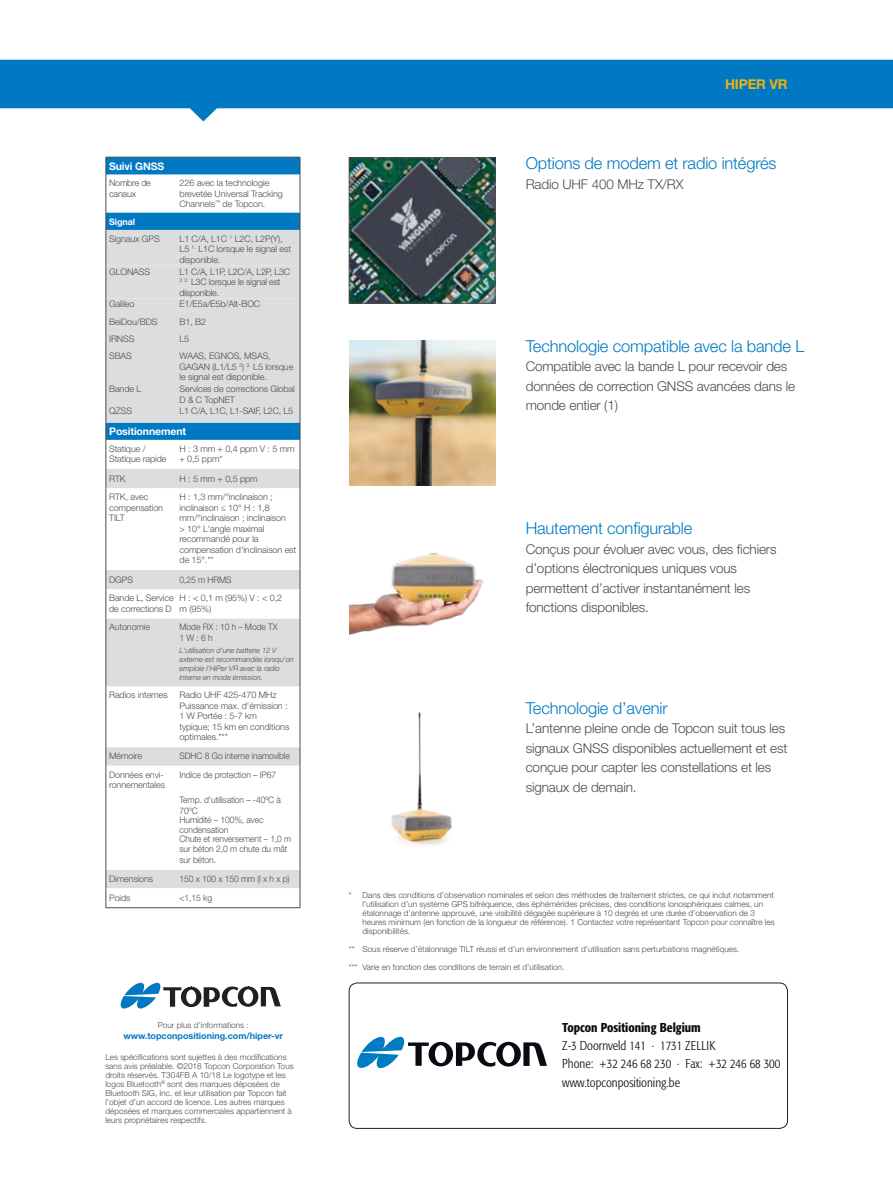
<style>
.page{position:relative;width:893px;height:1188px;background:#fff}
.page>*{position:absolute;margin:0;border:0;box-sizing:border-box;transform-origin:0 0}
.t1{font:300 16.5px "Helvetica Neue LT Std";letter-spacing:-.01em;color:#0079c2}
.t2{font:300 13.5px/19.5px "Helvetica Neue LT Std";letter-spacing:-.01em;color:#4b4c4d}
.t3{font:700 13.5px "Helvetica Neue LT Std";letter-spacing:-.01em;color:#efb211}
.t4{font:300 condensed 12.75px/18.1px "Formata Pro";color:#0a0911}
.t5{font:500 condensed 12.75px "Formata Pro";color:#0a0911}
.t6{font:700 10.5px "Helvetica Neue LT Std";letter-spacing:-.01em;color:#fff}
.t7{font:300 9px/10.5px "Helvetica Neue LT Std";letter-spacing:-.01em;color:#4b4c4d}
.t8{font:300 9px/10.5px "Helvetica Neue LT Std";letter-spacing:-.01em;color:#4b4c4d;scale:.95 1}
.t9{font:700 9px "Helvetica Neue LT Std";color:#0079c2}
.t10{font:700 9px "Helvetica Neue LT Std";letter-spacing:-.01em;color:#fff}
.t11{font:300 8.25px/9px "Helvetica Neue LT Std";color:#4b4c4d}
.t12{font:italic 300 7.5px/9px "Helvetica Neue LT Std";letter-spacing:-.01em;color:#4b4c4d}
</style>
<div class="page">
<svg style="left:120px;top:983px;width:161px;height:26px"></svg>
<div style="left:349px;top:983px;width:439px;height:146px;border:1px solid #231f20;border-radius:8px"></div>
<svg style="left:0;top:60px;width:893px;height:62px;fill:#0079c2"></svg>
<svg style="left:357px;top:1037px;width:190px;height:31px"></svg>
<svg style="left:107px;top:158px;width:193px;height:72px"></svg>
<div style="left:107px;top:230px;width:193px;height:35px;background:#dcdddf"></div>
<svg style="left:107px;top:265px;width:193px;height:223px;background:#cfd9e0"></svg>
<svg style="left:107px;top:488px;width:193px;height:419px"></svg>
<svg style="left:300px;top:157px;width:1px;height:17px"></svg>
<svg style="left:300px;top:213px;width:1px;height:17px"></svg>
<hr style="left:106px;top:618px;width:1px;height:30px;background:#4b4c4d">
<hr style="left:300px;top:618px;width:1px;height:30px;background:#4b4c4d">
<hr style="left:106px;top:648px;width:1px;height:39px;background:#4b4c4d">
<hr style="left:300px;top:648px;width:1px;height:39px;background:#4b4c4d">
<hr style="left:106px;top:687px;width:1px;height:60px;background:#4b4c4d">
<hr style="left:300px;top:687px;width:1px;height:60px;background:#4b4c4d">
<hr style="left:106px;top:157px;width:70px;height:1px;background:#4b4c4d">
<svg style="left:106px;top:157px;width:1px;height:17px"></svg>
<hr style="left:176px;top:157px;width:124px;height:1px;background:#4b4c4d">
<hr style="left:106px;top:174px;width:1px;height:39px;background:#4b4c4d">
<hr style="left:300px;top:174px;width:1px;height:39px;background:#4b4c4d">
<svg style="left:106px;top:213px;width:1px;height:17px"></svg>
<hr style="left:106px;top:230px;width:1px;height:35px;background:#4b4c4d">
<hr style="left:300px;top:230px;width:1px;height:35px;background:#4b4c4d">
<hr style="left:106px;top:265px;width:1px;height:33px;background:#4b4c4d">
<hr style="left:300px;top:265px;width:1px;height:33px;background:#4b4c4d">
<svg style="left:106px;top:298px;width:1px;height:52px"></svg>
<svg style="left:300px;top:298px;width:1px;height:52px"></svg>
<hr style="left:106px;top:350px;width:1px;height:33px;background:#4b4c4d">
<hr style="left:300px;top:350px;width:1px;height:33px;background:#4b4c4d">
<svg style="left:300px;top:383px;width:1px;height:105px"></svg>
<svg style="left:106px;top:383px;width:1px;height:105px"></svg>
<svg style="left:106px;top:570px;width:1px;height:48px"></svg>
<svg style="left:300px;top:570px;width:1px;height:48px"></svg>
<svg style="left:106px;top:747px;width:1px;height:86px"></svg>
<svg style="left:300px;top:747px;width:1px;height:86px"></svg>
<hr style="left:106px;top:833px;width:1px;height:37px;background:#4b4c4d">
<hr style="left:300px;top:833px;width:1px;height:37px;background:#4b4c4d">
<svg style="left:106px;top:870px;width:1px;height:37px"></svg>
<svg style="left:300px;top:870px;width:1px;height:38px"></svg>
<hr style="left:106px;top:907px;width:70px;height:1px;background:#4b4c4d">
<hr style="left:176px;top:907px;width:124px;height:1px;background:#4b4c4d">
<hr style="left:106px;top:488px;width:1px;height:82px;background:#4b4c4d">
<hr style="left:300px;top:488px;width:1px;height:82px;background:#4b4c4d">
<img style="left:351px;top:160px;width:142px;height:141px">
<div style="left:349px;top:158px;width:146px;height:145px;border:1px solid #4b4c4d"></div>
<img style="left:349px;top:553px;width:135px;height:83px">
<img style="left:390px;top:712px;width:62px;height:133px">
<img style="left:349px;top:340px;width:146px;height:146px">
<h2 class="t3" style="left:725px;top:75px;width:64px">HIPER VR</h2>
<h1 class="t1" style="left:526px;top:153px;width:252px">Options de modem et radio intégrés</h1>
<h2 class="t2" style="left:526px;top:174px;width:159px">Radio UHF 400 MHz TX/RX</h2>
<p class="t6" style="left:109px;top:159px;width:57px">Suivi GNSS</p>
<p class="t7" style="left:109px;top:178px;width:43px">Nombre de canaux</p>
<p class="t7" style="left:180px;top:178px;width:105px">226 avec la technologie brevetée Universal Tracking<br>Channels<sup>™</sup> de Topcon.</p>
<p class="t10" style="left:109px;top:216px;width:28px">Signal</p>
<p class="t7" style="left:109px;top:233px;width:52px">Signaux GPS</p>
<p class="t7" style="left:180px;top:233px;width:113px">L1 C/A, L1C <sup>1</sup> L2C, L2P(Y),<br>L5 <sup>1.</sup> L1C lorsque le signal est disponible.</p>
<p class="t7" style="left:109px;top:266px;width:42px">GLONASS</p>
<p class="t7" style="left:180px;top:266px;width:112px">L1 C/A, L1P, L2C/A, L2P, L3C<br><sup>2</sup> <sup>2.</sup> L3C lorsque le signal est disponible.</p>
<p class="t7" style="left:109px;top:299px;width:27px">Galileo</p>
<p class="t7" style="left:180px;top:299px;width:82px">E1/E5a/E5b/Alt-BOC</p>
<p class="t7" style="left:109px;top:316px;width:50px">BeiDou/BDS</p>
<p class="t7" style="left:180px;top:316px;width:28px">B1, B2</p>
<p class="t7" style="left:109px;top:333px;width:27px">IRNSS</p>
<p class="t7" style="left:180px;top:333px;width:11px">L5</p>
<p class="t7" style="left:109px;top:351px;width:24px">SBAS</p>
<p class="t7" style="left:180px;top:351px;width:115px">WAAS, EGNOS, MSAS,<br>GAGAN (L1/L5 <sup>3</sup>) <sup>3.</sup> L5 lorsque le signal est disponible.</p>
<p class="t7" style="left:109px;top:383px;width:34px">Bande L</p>
<p class="t7" style="left:180px;top:383px;width:117px">Services de corrections Global<br>D &amp; C TopNET</p>
<p class="t7" style="left:109px;top:406px;width:24px">QZSS</p>
<p class="t7" style="left:180px;top:406px;width:115px">L1 C/A, L1C, L1-SAIF, L2C, L5</p>
<p class="t6" style="left:109px;top:425px;width:79px">Positionnement</p>
<p class="t7" style="left:109px;top:443px;width:59px">Statique /<br>Statique rapide</p>
<p class="t7" style="left:180px;top:443px;width:117px">H : 3 mm + 0,4 ppm V : 5 mm + 0,5 ppm*</p>
<p class="t7" style="left:109px;top:473px;width:18px">RTK</p>
<p class="t7" style="left:180px;top:473px;width:80px">H : 5 mm + 0,5 ppm</p>
<p class="t7" style="left:109px;top:492px;width:56px">RTK, avec compensation<br>TILT</p>
<p class="t7" style="left:180px;top:492px;width:118px">H : 1,3 mm/°inclinaison ; inclinaison ≤ 10° H : 1,8 mm/°inclinaison ; inclinaison<br>&gt; 10° L'angle maximal recommandé pour la compensation d'inclinaison est de 15°.**</p>
<p class="t7" style="left:109px;top:574px;width:25px">DGPS</p>
<p class="t8" style="left:180px;top:574px;width:56px">0,25 m HRMS</p>
<p class="t7" style="left:109px;top:593px;width:66px">Bande L, Service de corrections D</p>
<p class="t7" style="left:180px;top:593px;width:104px">H : &lt; 0,1 m (95%) V : &lt; 0,2 m (95%)</p>
<p class="t7" style="left:109px;top:622px;width:43px">Autonomie</p>
<p class="t8" style="left:180px;top:622px;width:105px">Mode RX : 10 h – Mode TX<br>1 W : 6 h</p>
<p class="t12" style="left:180px;top:646px;width:116px">L'utilisation d'une batterie 12 V externe est recommandée lorsqu'on emploie l'HiPer VR avec la radio interne en mode émission.</p>
<p class="t7" style="left:109px;top:690px;width:60px">Radios internes</p>
<p class="t7" style="left:180px;top:690px;width:111px">Radio UHF 425-470 MHz<br>Puissance max. d'émission :<br>1 W Portée : 5-7 km typique; 15 km en conditions optimales.***</p>
<p class="t7" style="left:109px;top:750px;width:35px">Mémoire</p>
<p class="t8" style="left:180px;top:750px;width:118px">SDHC 8 Go interne inamovible</p>
<p class="t7" style="left:109px;top:769px;width:57px">Données envi&shy;ronnementales</p>
<p class="t8" style="left:180px;top:769px;width:103px">Indice de protection – IP67</p>
<p class="t8" style="left:180px;top:795px;width:108px">Temp. d'utilisation – -40ºC à<br>70ºC</p>
<p class="t8" style="left:180px;top:814px;width:90px">Humidité – 100%, avec condensation</p>
<p class="t8" style="left:180px;top:833px;width:119px">Chute et renversement – 1,0 m sur béton 2,0 m chute du mât sur béton.</p>
<p class="t7" style="left:109px;top:873px;width:46px">Dimensions</p>
<p class="t8" style="left:180px;top:873px;width:117px">150 x 100 x 150 mm (l x h x p)</p>
<p class="t7" style="left:109px;top:893px;width:23px">Poids</p>
<p class="t8" style="left:180px;top:893px;width:36px">&lt;1,15 kg</p>
<p class="t11" style="left:362px;top:891px;width:414px;text-indent:-13px">* Dans des conditions d’observation nominales et selon des méthodes de traitement strictes, ce qui inclut notamment l’utilisation d’un système GPS bifréquence, des éphémérides précises, des conditions ionosphériques calmes, un étalonnage d’antenne approuvé, une visibilité dégagée supérieure à 10 degrés et une durée d’observation de 3 heures minimum (en fonction de la longueur de référence). 1 Contactez votre représentant Topcon pour connaître les disponibilités.</p>
<p class="t11" style="left:349px;top:940px;width:392px;line-height:18px">** Sous réserve d’étalonnage TILT réussi et d’un environnement d’utilisation sans perturbations magnétiques. *** Varie en fonction des conditions de terrain et d’utilisation.</p>
<h1 class="t1" style="left:526px;top:336px;width:280px">Technologie compatible avec la bande L</h1>
<h2 class="t2" style="left:526px;top:356px;width:271px">Compatible avec la bande L pour recevoir des données de correction GNSS avancées dans le monde entier (1)</h2>
<h1 class="t1" style="left:526px;top:518px;width:168px">Hautement configurable</h1>
<h2 class="t2" style="left:526px;top:539px;width:252px">Conçus pour évoluer avec vous, des fichiers d’options électroniques uniques vous permettent d’activer instantanément les fonctions disponibles.</h2>
<h1 class="t1" style="left:526px;top:698px;width:143px">Technologie d’avenir</h1>
<h2 class="t2" style="left:526px;top:718px;width:263px">L’antenne pleine onde de Topcon suit tous les signaux GNSS disponibles actuellement et est conçue pour capter les constellations et les signaux de demain.</h2>
<p class="t11" style="left:158px;top:1021px;width:93px">Pour plus d’informations :</p>
<p class="t9" style="left:123px;top:1030px;width:161px">www.topconpositioning.com/hiper-vr</p>
<p class="t11" style="left:105px;top:1053px;width:190px">Les spécifications sont sujettes à des modifications sans avis préalable. ©2018 Topcon Corporation Tous droits réservés. T304FB A 10/18 Le logotype et les logos Bluetooth<sup>®</sup> sont des marques déposées de Bluetooth SIG, Inc. et leur utilisation par Topcon fait l’objet d’un accord de licence. Les autres marques déposées et marques commerciales appartiennent à leurs propriétaires respectifs.</p>
<h3 class="t5" style="left:562px;top:1019px;width:140px">Topcon Positioning Belgium</h3>
<h3 class="t4" style="left:562px;top:1037px;width:220px">Z-3 Doornveld 141 · 1731 ZELLIK<br>Phone: +32 246 68 230 · Fax: +32 246 68 300 www.topconpositioning.be</h3>
</div>
